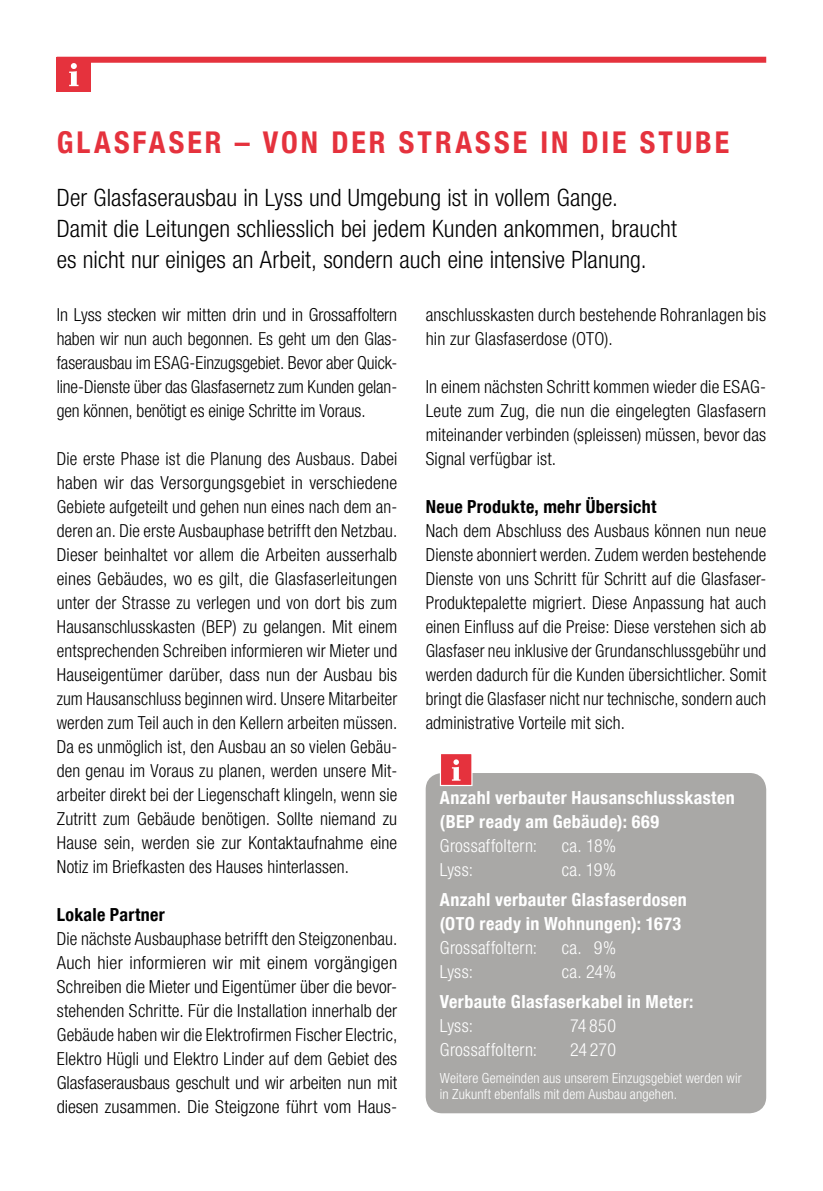
<style>
.page{position:relative;width:823px;height:1191px;background:#fff}
.page>*{position:absolute;margin:0;border:0;box-sizing:border-box;transform-origin:0 0}
.H2_15p{font:700 condensed 30px "Helvetica Neue LT Com";letter-spacing:.1em;color:#e5323d}
.Lead{font:300 condensed 24px/31px "Helvetica Neue LT Com";color:#000}
.Body_9_12{font:300 condensed 18px/24px "Helvetica Neue LT Com";letter-spacing:.01em;color:#000;text-align:justify}
.Lauftext_9_5_12_ligh{font:700 condensed 18px/24px "Helvetica Neue LT Com";letter-spacing:.02em;color:#fff}
.Lauftext_9_5_12_ligh-2{font:300 condensed 18px "Helvetica Neue LT Com";letter-spacing:.015em;color:#fff}
.H2_ZT{font:700 condensed 18px "Helvetica Neue LT Com";letter-spacing:.015em;color:#000}
.Lauftext_9_5_12_ligh-3{font:300 condensed 14px/16px "Helvetica Neue LT Com";letter-spacing:.01em;color:#fff}
.s1{font-weight:300}
</style>
<div class="page">
<div style="left:57px;top:57px;width:708px;height:6px;background:#e5323d"></div>
<div style="left:57px;top:57px;width:34px;height:34px;background:#e5323d"></div>
<svg style="left:69px;top:63px;width:9px;height:23px"></svg>
<div style="left:425px;top:773px;width:340px;height:340px;background:#a9a8a6;border-radius:17px"></div>
<div style="left:439px;top:753px;width:33px;height:33px;background:#e5323d;border:1px solid #fff"></div>
<svg style="left:451px;top:759px;width:9px;height:21px"></svg>
<p class="H2_15p" style="left:57px;top:124px;width:673px">GLASFASER – VON DER STRASSE IN DIE STUBE</p>
<p class="Lead" style="left:57px;top:182px;width:621px">Der Glasfaserausbau in Lyss und Umgebung ist in vollem Gange.<br>Damit die Leitungen schliesslich bei jedem Kunden ankommen, braucht es nicht nur einiges an Arbeit, sondern auch eine intensive Planung.</p>
<p class="Body_9_12" style="left:57px;top:302px;width:342px">In Lyss stecken wir mitten drin und in Grossaffoltern haben wir nun auch begonnen. Es geht um den Glas&shy;faserausbau im ESAG-Einzugsgebiet. Bevor aber Quick&shy;line-Dienste über das Glasfasernetz zum Kunden gelan&shy;gen können, benötigt es einige Schritte im Voraus.</p>
<p class="Body_9_12" style="left:57px;top:446px;width:342px">Die erste Phase ist die Planung des Ausbaus. Dabei haben wir das Versorgungsgebiet in verschiedene Gebiete aufgeteilt und gehen nun eines nach dem an&shy;deren an. Die erste Ausbauphase betrifft den Netzbau.<br>Dieser beinhaltet vor allem die Arbeiten ausserhalb eines Gebäudes, wo es gilt, die Glasfaserleitungen unter der Strasse zu verlegen und von dort bis zum Hausanschlusskasten (BEP) zu gelangen. Mit einem entsprechenden Schreiben informieren wir Mieter und Hauseigentümer darüber, dass nun der Ausbau bis zum Hausanschluss beginnen wird. Unsere Mitarbeiter werden zum Teil auch in den Kellern arbeiten müssen.<br>Da es unmöglich ist, den Ausbau an so vielen Gebäu&shy;den genau im Voraus zu planen, werden unsere Mit&shy;arbeiter direkt bei der Liegenschaft klingeln, wenn sie Zutritt zum Gebäude benötigen. Sollte niemand zu Hause sein, werden sie zur Kontaktaufnahme eine Notiz im Briefkasten des Hauses hinterlassen.</p>
<p class="H2_ZT" style="left:57px;top:904px;width:109px">Lokale Partner</p>
<p class="Body_9_12" style="left:57px;top:926px;width:342px">Die nächste Ausbauphase betrifft den Steigzonenbau.<br>Auch hier informieren wir mit einem vorgängigen Schreiben die Mieter und Eigentümer über die bevor&shy;stehenden Schritte. Für die Installation innerhalb der Gebäude haben wir die Elektrofirmen Fischer Electric, Elektro Hügli und Elektro Linder auf dem Gebiet des Glasfaserausbaus geschult und wir arbeiten nun mit diesen zusammen. Die Steigzone führt vom Haus-</p>
<p class="Body_9_12" style="left:425px;top:302px;width:342px">anschlusskasten durch bestehende Rohranlagen bis hin zur Glasfaserdose (OTO).</p>
<p class="Body_9_12" style="left:425px;top:374px;width:342px">In einem nächsten Schritt kommen wieder die ESAG-Leute zum Zug, die nun die eingelegten Glasfasern miteinander verbinden (spleissen) müssen, bevor das Signal verfügbar ist.</p>
<p class="H2_ZT" style="left:425px;top:496px;width:232px">Neue Produkte, mehr Übersicht</p>
<p class="Body_9_12" style="left:425px;top:518px;width:342px">Nach dem Abschluss des Ausbaus können nun neue Dienste abonniert werden. Zudem werden bestehende Dienste von uns Schritt für Schritt auf die Glasfaser-Produktepalette migriert. Diese Anpassung hat auch einen Einfluss auf die Preise: Diese verstehen sich ab Glasfaser neu inklusive der Grundanschlussgebühr und werden dadurch für die Kunden übersichtlicher. Somit bringt die Glasfaser nicht nur technische, sondern auch administrative Vorteile mit sich.</p>
<p class="Lauftext_9_5_12_ligh" style="left:439px;top:786px;width:296px">Anzahl verbauter Hausanschlusskasten (BEP ready am Gebäude): 669</p>
<p class="Lauftext_9_5_12_ligh-2" style="left:439px;top:835px;width:99px">Grossaffoltern:</p>
<p class="Lauftext_9_5_12_ligh-2" style="left:561px;top:835px;width:56px">ca. 18%</p>
<p class="Lauftext_9_5_12_ligh-2" style="left:439px;top:859px;width:35px">Lyss:</p>
<p class="Lauftext_9_5_12_ligh-2" style="left:561px;top:859px;width:56px">ca. 19%</p>
<p class="Lauftext_9_5_12_ligh" style="left:439px;top:887px;width:248px">Anzahl verbauter Glasfaserdosen (OTO ready in Wohnungen): 1673</p>
<p class="Lauftext_9_5_12_ligh-2" style="left:439px;top:937px;width:99px">Grossaffoltern:</p>
<p class="Lauftext_9_5_12_ligh-2" style="left:561px;top:937px;width:56px">ca. 9%</p>
<p class="Lauftext_9_5_12_ligh-2" style="left:439px;top:961px;width:35px">Lyss:</p>
<p class="Lauftext_9_5_12_ligh-2" style="left:561px;top:961px;width:56px">ca. 24%</p>
<p class="Lauftext_9_5_12_ligh" style="left:439px;top:989px;width:255px">Verbaute Glasfaserkabel in Meter:<br><span class="s1">Lyss:</span></p>
<p class="Lauftext_9_5_12_ligh-2" style="left:569px;top:1015px;width:47px">74 850</p>
<p class="Lauftext_9_5_12_ligh-2" style="left:439px;top:1039px;width:99px">Grossaffoltern:</p>
<p class="Lauftext_9_5_12_ligh-2" style="left:569px;top:1039px;width:47px">24 270</p>
<p class="Lauftext_9_5_12_ligh-3" style="left:439px;top:1070px;width:303px">Weitere Gemeinden aus unserem Einzugsgebiet werden wir in Zukunft ebenfalls mit dem Ausbau angehen.</p>
</div>
